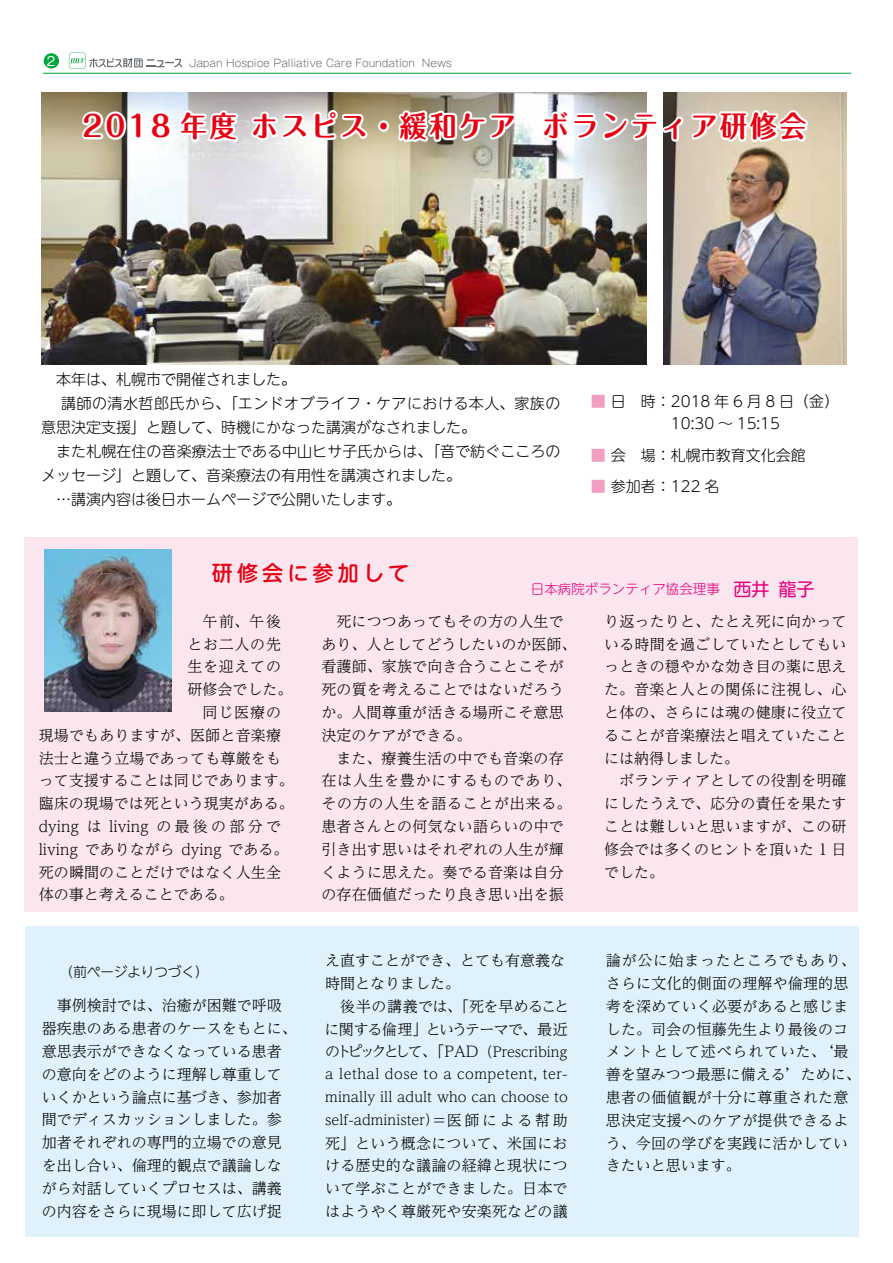
<style>
.page{position:relative;width:893px;height:1263px;background:#fff}
.page>*{position:absolute;margin:0;border:0;box-sizing:border-box;transform-origin:0 0}
.t1{font:700 28.95px "Maru Fo Pro";letter-spacing:.1em;color:#e60012;scale:.93 1}
.t2{font:500 21px "UD Shin M Go Pro";letter-spacing:.2em;color:#e60012}
.t3{font:300 15px/22.8px "UD Reimin Pro";letter-spacing:.01em;color:#000}
.t4{font:300 15px/24px "UD Shin M Go Pro";color:#000}
.t5{font:300 13.95px/23.1px "UD Reimin Pro";letter-spacing:.005em;color:#000;text-align:justify}
.t6{font:300 13.5px "UD Shin M Go Pro";color:#e4007f}
.t7{font:300 13.5px "UD Shin M Go Pro";color:#000}
.t8{font:500 13.5px "Gothic BBB Pro";color:#fff}
.t9{font:300 10.5px "Gothic MB101 Pro";color:#686d71}
.s1{color:#f19ec2}
.s2{font-weight:400;font-size:18px}
.s3{font-size:13.95px}
.s4{font-size:15px}
</style>
<div class="page">
<hr style="left:43px;top:73px;width:808px;height:1px;background:#00a73b">
<div style="left:44px;top:53px;width:15px;height:16px;background:#00a73b;border-radius:50%"></div>
<svg style="left:69px;top:52px;width:114px;height:17px"></svg>
<div style="left:26px;top:927px;width:833px;height:310px;background:#dff2fc"></div>
<div style="left:25px;top:537px;width:833px;height:374px;background:#fbe6ef"></div>
<img style="left:44px;top:550px;width:128px;height:161px">
<img style="left:42px;top:92px;width:605px;height:272px">
<img style="left:664px;top:92px;width:183px;height:273px">
<svg style="left:78px;top:108px;width:163px;height:38px"></svg>
<svg style="left:247px;top:108px;width:123px;height:36px"></svg>
<div style="left:378px;top:120px;width:11px;height:12px;border:4px solid #fff;border-radius:50%"></div>
<svg style="left:394px;top:108px;width:125px;height:36px"></svg>
<svg style="left:538px;top:98px;width:272px;height:61px"></svg>
<p class="t8" style="left:47px;top:50px;width:10px">2</p>
<p class="t9" style="left:189px;top:55px;width:264px">Japan Hospice Palliative Care Foundation News</p>
<h1 class="t1" style="left:83px;top:103px;width:780px">2018 年度 ホスピス・緩和ケア ボランティア研修会</h1>
<p class="t4" style="left:41px;top:366px;width:521px">　本年は、札幌市で開催されました。<br>　 講師の清水哲郎氏から、「エンドオブライフ・ケアにおける本人、家族の意思決定支援」と題して、時機にかなった講演がなされました。<br>　また札幌在住の音楽療法士である中山ヒサ子氏からは、「音で紡ぐこころのメッセージ」と題して、音楽療法の有用性を講演されました。<br>　…講演内容は後日ホームページで公開いたします。</p>
<p class="t4" style="left:591px;top:389px;width:250px;line-height:22.5px"><span class="s1">■</span> 日　時：2018 年 6 月 8 日（金）　　　　　 10:30 ～ 15:15</p>
<p class="t4" style="left:591px;top:442px;width:216px"><span class="s1">■</span> 会　場：札幌市教育文化会館</p>
<p class="t4" style="left:591px;top:474px;width:130px"><span class="s1">■</span> 参加者：122 名</p>
<h2 class="t2" style="left:212px;top:556px;width:199px">研修会に参加して</h2>
<p class="t6" style="left:531px;top:578px;width:285px">日本病院ボランティア協会理事　<span class="s2">西井龍子</span></p>
<p class="t3" style="left:202px;top:609px;width:80px">午前、午後</p>
<p class="t3" style="left:187px;top:632px;width:95px">とお二人の先</p>
<p class="t3" style="left:187px;top:655px;width:95px">生を迎えての</p>
<p class="t3" style="left:187px;top:677px;width:106px">研修会でした。</p>
<p class="t3" style="left:202px;top:700px;width:80px">同じ医療の</p>
<p class="t3" style="left:39px;top:723px;width:244px">現場でもありますが、医師と音楽療</p>
<p class="t3" style="left:39px;top:746px;width:244px">法士と違う立場であっても尊厳をも</p>
<p class="t3" style="left:39px;top:769px;width:256px">って支援することは同じであります。</p>
<p class="t3" style="left:39px;top:791px;width:256px">臨床の現場では死という現実がある。</p>
<p class="t3" style="left:39px;top:814px;width:244px">dying は living の最後の部分で</p>
<p class="t3" style="left:39px;top:837px;width:251px">living でありながら dying である。</p>
<p class="t3" style="left:39px;top:860px;width:244px">死の瞬間のことだけではなく人生全</p>
<p class="t3" style="left:39px;top:883px;width:196px">体の事と考えることである。</p>
<p class="t7" style="left:60px;top:961px;width:150px">（前ページよりつづく）</p>
<p class="t3" style="left:42px;top:994px;width:256px;text-indent:15px">事例検討では、治癒が困難で呼吸器疾患のある患者のケースをもとに、意思表示ができなくなっている患者の意向をどのように理解し尊重していくかという論点に基づき、参加者間でディスカッションしました。参加者それぞれの専門的立場での意見を出し合い、倫理的観点で議論しながら対話していくプロセスは、講義の内容をさらに現場に即して広げ捉</p>
<p class="t3" style="left:321px;top:609px;width:256px;text-indent:15px">死につつあってもその方の人生であり、人としてどうしたいのか医師、看護師、家族で向き合うことこそが死の質を考えることではないだろうか。人間尊重が活きる場所こそ意思決定のケアができる。</p>
<p class="t3" style="left:321px;top:746px;width:251px;text-align:center">また、療養生活の中でも音楽の存<br>在は人生を豊かにするものであり、その方の人生を語ることが出来る。患者さんとの何気ない語らいの中で引き出す思いはそれぞれの人生が輝くように思えた。奏でる音楽は自分の存在価値だったり良き思い出を振</p>
<p class="t3" style="left:325px;top:948px;width:241px">え直すことができ、とても有意義な時間となりました。</p>
<p class="t3" style="left:324px;top:994px;width:246px;text-align:justify;text-indent:16px">後半の講義では、「死を早めることに関する倫理」というテーマで、最近のトピックとして、「PAD<span class="s3">（Prescribing</span></p>
<p class="t5" style="left:325px;top:1062px;width:244px">a lethal dose to a competent, ter&shy;minally ill adult who can choose to self-administer）<span class="s4">＝医師による幇助</span></p>
<p class="t3" style="left:325px;top:1131px;width:244px;text-align:justify">死」という概念について、米国における歴史的な議論の経緯と現状について学ぶことができました。日本ではようやく尊厳死や安楽死などの議</p>
<p class="t3" style="left:604px;top:609px;width:244px;text-align:justify">り返ったりと、たとえ死に向かっている時間を過ごしていたとしてもいっときの穏やかな効き目の薬に思えた。音楽と人との関係に注視し、心と体の、さらには魂の健康に役立てることが音楽療法と唱えていたことには納得しました。</p>
<p class="t3" style="left:604px;top:769px;width:244px;text-align:justify;text-indent:15px">ボランティアとしての役割を明確にしたうえで、応分の責任を果たすことは難しいと思いますが、この研修会では多くのヒントを頂いた 1 日でした。</p>
<p class="t3" style="left:606px;top:948px;width:256px">論が公に始まったところでもあり、さらに文化的側面の理解や倫理的思考を深めていく必要があると感じました。司会の恒藤先生より最後のコメントとして述べられていた、‘最善を望みつつ最悪に備える’ために、患者の価値観が十分に尊重された意思決定支援へのケアが提供できるよう、今回の学びを実践に活かしていきたいと思います。</p>
</div>
